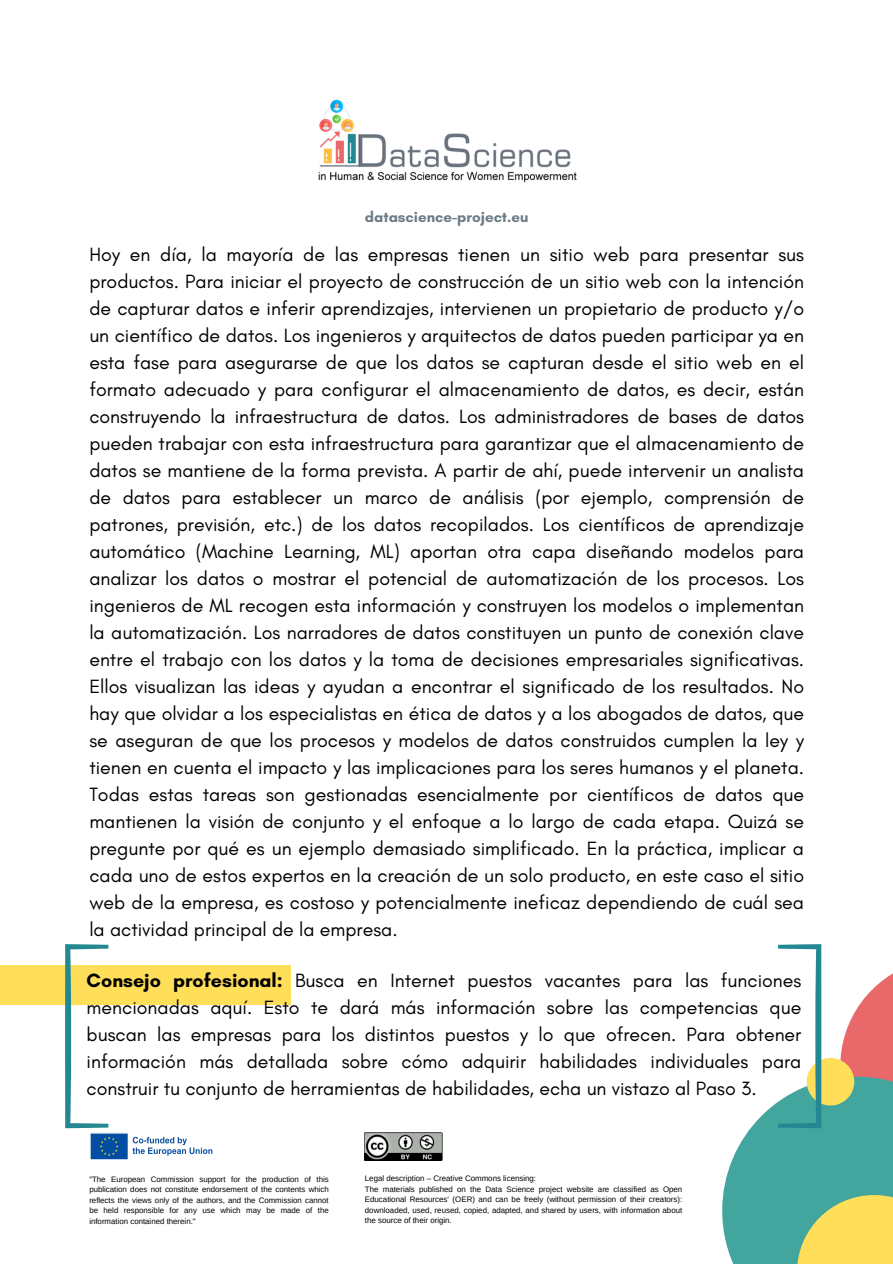
<style>
.page{position:relative;width:893px;height:1264px;background:#fff}
.page>*{position:absolute;margin:0;border:0;box-sizing:border-box;transform-origin:0 0}
.t1{font:19.5px/27px "Glacial Indifference";color:#000;text-align:justify}
.t2{font:700 15px "Glacial Indifference";color:#6c7c87}
.t3{font:7.95px/10.5px "Arimo";color:#000;text-align:justify}
.t4{font:7.8px/10.5px "Arimo";color:#000;text-align:justify}
.s1{font-weight:700}
</style>
<div class="page">
<img style="left:318px;top:99px;width:259px;height:84px">
<img style="left:90px;top:1132px;width:123px;height:28px">
<img style="left:365px;top:1132px;width:77px;height:28px">
<div style="left:0;top:965px;width:290px;height:39px;background:#ffde59"></div>
<svg style="left:65px;top:944px;width:43px;height:184px"></svg>
<svg style="left:722px;top:944px;width:170px;height:319px"></svg>
<p class="t2" style="left:365px;top:207px;width:165px">datascience-project.eu</p>
<p class="t1" style="left:89px;top:240px;width:716px">Hoy en día, la mayoría de las empresas tienen un sitio web para presentar sus productos. Para iniciar el proyecto de construcción de un sitio web con la intención de capturar datos e inferir aprendizajes, intervienen un propietario de producto y/o un científico de datos. Los ingenieros y arquitectos de datos pueden participar ya en esta fase para asegurarse de que los datos se capturan desde el sitio web en el formato adecuado y para configurar el almacenamiento de datos, es decir, están construyendo la infraestructura de datos. Los administradores de bases de datos pueden trabajar con esta infraestructura para garantizar que el almacenamiento de datos se mantiene de la forma prevista. A partir de ahí, puede intervenir un analista de datos para establecer un marco de análisis (por ejemplo, comprensión de patrones, previsión, etc.) de los datos recopilados. Los científicos de aprendizaje automático (Machine Learning, ML) aportan otra capa diseñando modelos para analizar los datos o mostrar el potencial de automatización de los procesos. Los ingenieros de ML recogen esta información y construyen los modelos o implementan la automatización. Los narradores de datos constituyen un punto de conexión clave entre el trabajo con los datos y la toma de decisiones empresariales significativas.<br>Ellos visualizan las ideas y ayudan a encontrar el significado de los resultados. No hay que olvidar a los especialistas en ética de datos y a los abogados de datos, que se aseguran de que los procesos y modelos de datos construidos cumplen la ley y tienen en cuenta el impacto y las implicaciones para los seres humanos y el planeta.<br>Todas estas tareas son gestionadas esencialmente por científicos de datos que mantienen la visión de conjunto y el enfoque a lo largo de cada etapa. Quizá se pregunte por qué es un ejemplo demasiado simplificado. En la práctica, implicar a cada uno de estos expertos en la creación de un solo producto, en este caso el sitio web de la empresa, es costoso y potencialmente ineficaz dependiendo de cuál sea la actividad principal de la empresa.</p>
<p class="t1" style="left:87px;top:966px;width:716px"><span class="s1">Consejo profesional:</span> Busca en Internet puestos vacantes para las funciones mencionadas aquí. Esto te dará más información sobre las competencias que buscan las empresas para los distintos puestos y lo que ofrecen. Para obtener información más detallada sobre cómo adquirir habilidades individuales para construir tu conjunto de herramientas de habilidades, echa un vistazo al Paso 3.</p>
<p class="t4" style="left:89px;top:1173px;width:241px">"The European Commission support for the production of this publication does not constitute endorsement of the contents which reflects the views only of the authors, and the Commission cannot be held responsible for any use which may be made of the information contained therein."</p>
<p class="t3" style="left:365px;top:1173px;width:173px">Legal description – Creative Commons licensing:</p>
<p class="t3" style="left:365px;top:1183px;width:319px">The materials published on the Data Science project website are classified as Open Educational Resources' (OER) and can be freely (without permission of their creators): downloaded, used, reused, copied, adapted, and shared by users, with information about the source of their origin.</p>
</div>
